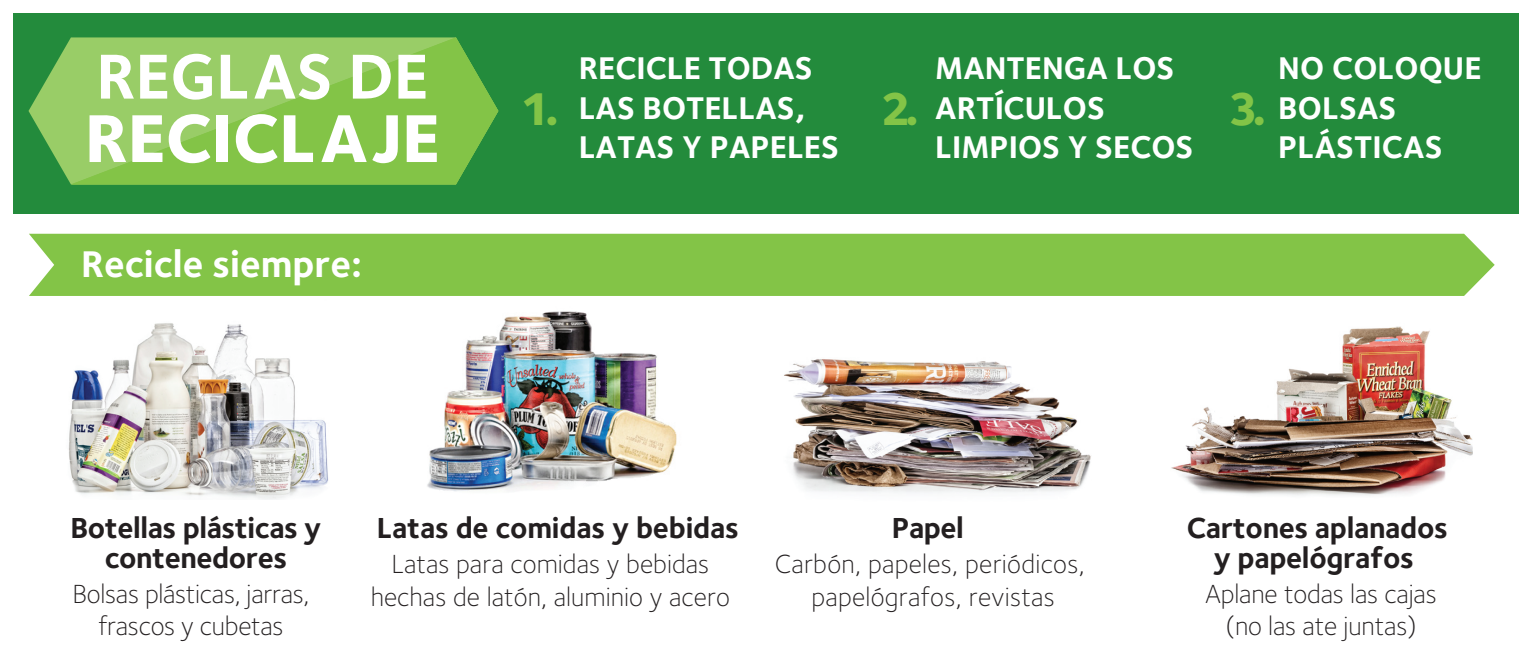
<style>
.page{position:relative;width:1530px;height:661px;background:#fff}
.page>*{position:absolute;margin:0;border:0;box-sizing:border-box;transform-origin:0 0}
.t1{font:800 70px "Foundry Sterling";color:#fff}
.t2{font:700 65.75px "Foundry Sterling";color:#fff}
.t3{font:800 47.5px "Foundry Sterling";color:#83c447}
.t4{font:700 38.5px "Foundry Sterling";color:#fff}
.t5{font:700 32.5px/39px "Foundry Sterling";color:#fff}
.t6{font:700 30px/30px "Foundry Sterling";letter-spacing:-.01em;color:#231f20;text-align:center}
.t7{font:300 27.25px/32.5px "Foundry Sterling";color:#231f20;text-align:center}
</style>
<div class="page">
<img style="left:427px;top:311px;width:250px;height:180px">
<img style="left:68px;top:323px;width:260px;height:176px">
<img style="left:784px;top:359px;width:307px;height:134px">
<img style="left:1171px;top:326px;width:302px;height:170px">
<div style="left:14px;top:13px;width:1505px;height:201px;background:#238b3c"></div>
<svg style="left:29px;top:37px;width:42px;height:147px"></svg>
<svg style="left:71px;top:37px;width:427px;height:147px;background:#87c554"></svg>
<div style="left:29px;top:234px;width:1466px;height:62px;background:#83c447"></div>
<h2 class="t2" style="left:96px;top:37px;width:334px">REGLAS DE</h2>
<h1 class="t1" style="left:85px;top:95px;width:357px">RECICLAJE</h1>
<h3 class="t4" style="left:81px;top:241px;width:283px">Recicle siempre:</h3>
<p class="t5" style="left:579px;top:50px;width:262px">RECICLE TODAS<br>LAS BOTELLAS,<br>LATAS Y PAPELES</p>
<p class="t5" style="left:935px;top:50px;width:260px">MANTENGA LOS<br>ARTÍCULOS<br>LIMPIOS Y SECOS</p>
<p class="t5" style="left:1278px;top:50px;width:205px">NO COLOQUE<br>BOLSAS<br>PLÁSTICAS</p>
<h3 class="t3" style="left:520px;top:80px;width:41px">1.</h3>
<h3 class="t3" style="left:880px;top:80px;width:41px">2.</h3>
<h3 class="t3" style="left:1227px;top:80px;width:41px">3.</h3>
<p class="t6" style="left:70px;top:514px;width:253px">Botellas plásticas y contenedores</p>
<p class="t7" style="left:73px;top:577px;width:238px">Bolsas plásticas, jarras, frascos y cubetas</p>
<p class="t6" style="left:377px;top:514px;width:364px">Latas de comidas y bebidas</p>
<p class="t7" style="left:371px;top:548px;width:361px">Latas para comidas y bebidas hechas de latón, aluminio y acero</p>
<p class="t6" style="left:892px;top:514px;width:73px">Papel</p>
<p class="t7" style="left:775px;top:548px;width:311px">Carbón, papeles, periódicos, papelógrafos, revistas</p>
<p class="t6" style="left:1187px;top:514px;width:263px">Cartones aplanados y papelógrafos</p>
<p class="t7" style="left:1206px;top:577px;width:233px">Aplane todas las cajas (no las ate juntas)</p>
</div>
